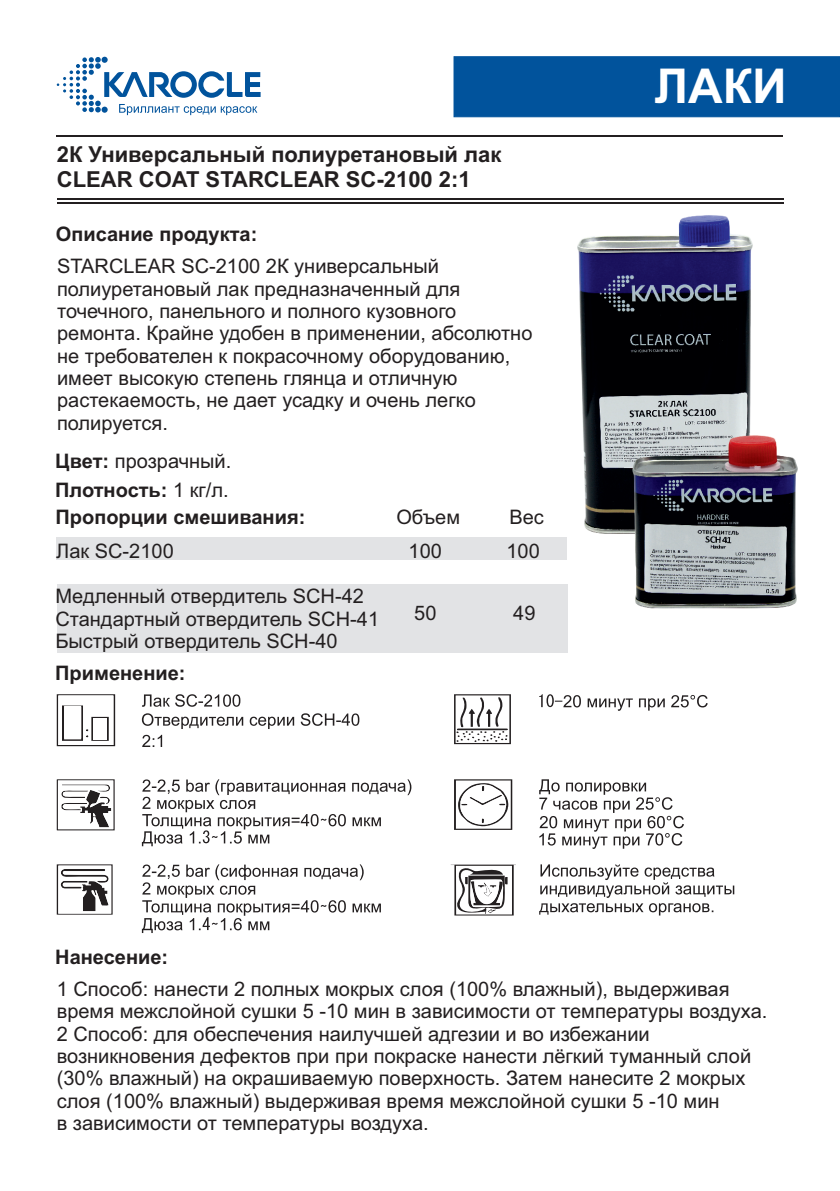
<style>
.page{position:relative;width:840px;height:1191px;background:#fff}
.page>*{position:absolute;margin:0;border:0;box-sizing:border-box;transform-origin:0 0}
.t1{font:700 48px "Arial";color:#fff}
.t2{font:700 22px/24.6px "Arial";color:#231f20}
.t3{font:20px/22.4px "Arial";color:#231f20}
.t4{font:700 20px/28px "Arial";color:#231f20}
.s1{font-weight:400}
</style>
<div class="page">
<img style="left:577px;top:215px;width:176px;height:319px">
<svg style="left:57px;top:57px;width:203px;height:58px"></svg>
<div style="left:453px;top:56px;width:386px;height:62px;background:#01539c"></div>
<hr style="left:56px;top:135px;width:726px;height:2px;background:#231f20">
<hr style="left:57px;top:198px;width:725px;height:2px;background:#231f20">
<hr style="left:57px;top:202px;width:725px;height:2px;background:#231f20">
<svg style="left:142px;top:694px;width:98px;height:13px"></svg>
<svg style="left:142px;top:713px;width:217px;height:16px"></svg>
<svg style="left:142px;top:735px;width:20px;height:12px"></svg>
<svg style="left:454px;top:779px;width:58px;height:51px"></svg>
<svg style="left:57px;top:694px;width:58px;height:52px"></svg>
<div style="left:93px;top:718px;width:14px;height:21px;background:#fff"></div>
<svg style="left:539px;top:864px;width:194px;height:51px"></svg>
<svg style="left:450px;top:864px;width:65px;height:52px"></svg>
<svg style="left:142px;top:779px;width:269px;height:67px"></svg>
<svg style="left:57px;top:779px;width:58px;height:51px"></svg>
<svg style="left:142px;top:864px;width:239px;height:69px"></svg>
<svg style="left:57px;top:864px;width:55px;height:50px"></svg>
<svg style="left:539px;top:694px;width:168px;height:17px"></svg>
<svg style="left:454px;top:694px;width:56px;height:50px"></svg>
<svg style="left:539px;top:779px;width:144px;height:70px"></svg>
<img style="left:624px;top:433px;width:174px;height:176px">
<p class="t2" style="left:57px;top:144px;width:446px">2К Универсальный полиуретановый лак<br>CLEAR COAT STARCLEAR SC-2100 2:1</p>
<p class="t4" style="left:56px;top:222px;width:203px">Описание продукта:</p>
<p class="t3" style="left:57px;top:257px;width:476px">STARCLEAR SC-2100 2К универсальный полиуретановый лак предназначенный для точечного, панельного и полного кузовного ремонта. Крайне удобен в применении, абсолютно не требователен к покрасочному оборудованию, имеет высокую степень глянца и отличную растекаемость, не дает усадку и очень легко полируется.</p>
<p class="t4" style="left:55px;top:449px;width:251px">Цвет: <span class="s1">прозрачный.<br></span>Плотность: <span class="s1">1 кг/л.<br></span>Пропорции смешивания:</p>
<p class="t3" style="left:396px;top:507px;width:65px">Объем</p>
<p class="t3" style="left:509px;top:507px;width:36px">Вес</p>
<p class="t3" style="left:56px;top:541px;width:119px">Лак SC-2100</p>
<p class="t3" style="left:55px;top:587px;width:325px">Медленный отвердитель SCH-42<br>Стандартный отвердитель SCH-41<br>Быстрый отвердитель SCH-40</p>
<p class="t4" style="left:55px;top:661px;width:132px">Применение:</p>
<p class="t3" style="left:408px;top:541px;width:35px">100</p>
<p class="t3" style="left:506px;top:541px;width:35px">100</p>
<p class="t3" style="left:414px;top:604px;width:24px">50</p>
<p class="t3" style="left:513px;top:604px;width:24px">49</p>
<h1 class="t1" style="left:654px;top:68px;width:134px">ЛАКИ</h1>
<p class="t4" style="left:55px;top:944px;width:114px">Нанесение:</p>
<p class="t3" style="left:57px;top:979px;width:711px">1 Способ: нанести 2 полных мокрых слоя (100% влажный), выдерживая время межслойной сушки 5 -10 мин в зависимости от температуры воздуха.<br>2 Способ: для обеспечения наилучшей адгезии и во избежании возникновения дефектов при при покраске нанести лёгкий туманный слой (30% влажный) на окрашиваемую поверхность. Затем нанесите 2 мокрых слоя (100% влажный) выдерживая время межслойной сушки 5 -10 мин<br>в зависимости от температуры воздуха.</p>
</div>
